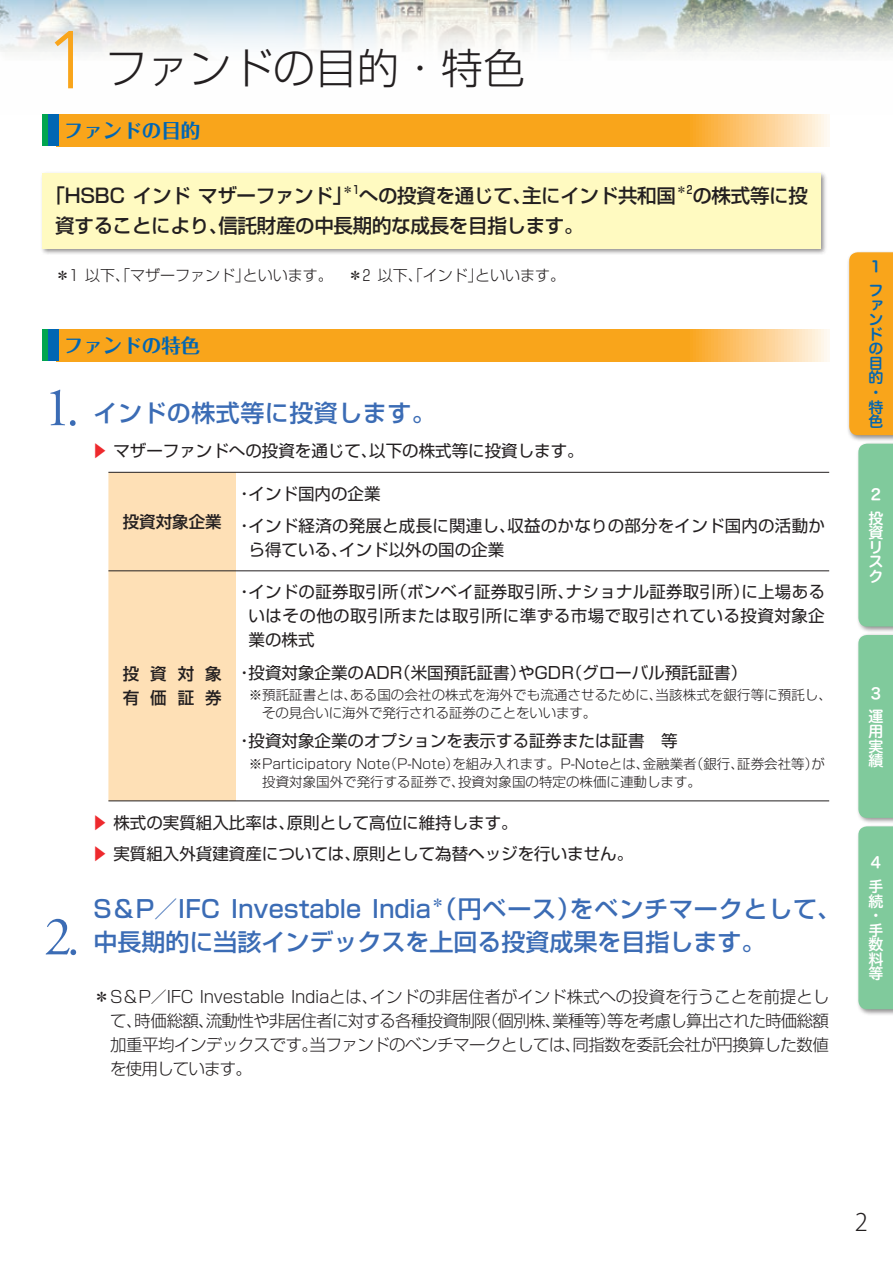
<style>
.page{position:relative;width:893px;height:1263px;background:#fff}
.page>*{position:absolute;margin:0;border:0;box-sizing:border-box;transform-origin:0 0}
.t1{font:55.5px "Adobe Garamond Titling";color:#3b6cb5}
.t2{font:300 42px "Shin Go Pr 5";color:#231f20}
.t3{font:500 24px/33px "Shin Go Pr 5";color:#3b6cb5}
.t4{font:500 24px "Shin Go Pr 5";letter-spacing:.02em;color:#3b6cb5}
.t5{font:300 24px "Koz Go Pro";color:#231f20}
.t6{font:500 19.5px "Shin Go Pr 5";letter-spacing:-.015em;color:#231f20}
.t7{font:700 19.5px "Folk Pro";color:#0166b3}
.t8{font:16.5px/24px "Shin Go Pr 5";color:#231f20}
.t9{font:300 16.5px/24px "Shin Go Pr 5";letter-spacing:-.03em;color:#231f20;text-align:justify}
.t10{font:500 16.5px/24px "Shin Go Pr 5";letter-spacing:.66em;color:#231f20}
.t11{font:300 15px "Shin Go Pr 5";color:#231f20}
.t12{font:15px/14.5px "Hira Maru Std N W6";color:#fff}
.t13{font:15px/14.5px "Hira Maru Std N W6";color:#0166b3}
.t14{font:300 13.5px/18px "Shin Go Pr 5";color:#231f20}
.t15{font:500 11.4px "Shin Go Pr 5";color:#231f20}
.s1{font-family:"Avenir";font-size:81px;color:#f9a51b}
.s2{color:#ee292d}
</style>
<div class="page">
<div style="left:847px;top:250px;width:46px;height:192px;background:#231f20;opacity:.5"></div>
<div style="left:849px;top:252px;width:44px;height:183px;background:#f9a51b"></div>
<div style="left:856px;top:441px;width:37px;height:192px;background:#231f20;opacity:.5"></div>
<div style="left:858px;top:444px;width:35px;height:182px;background:#80ca9c"></div>
<div style="left:856px;top:632px;width:37px;height:193px;background:#231f20;opacity:.5"></div>
<div style="left:858px;top:635px;width:35px;height:183px;background:#80ca9c"></div>
<div style="left:856px;top:824px;width:37px;height:192px;background:#231f20;opacity:.5"></div>
<div style="left:858px;top:826px;width:35px;height:183px;background:#80ca9c"></div>
<img style="left:0;top:0;width:893px;height:119px">
<svg style="left:58px;top:115px;width:771px;height:31px;background:#f9ac2f"></svg>
<div style="left:43px;top:115px;width:6px;height:31px;background:#00a54f"></div>
<div style="left:48px;top:115px;width:10px;height:31px;background:#0166b3"></div>
<div style="left:40px;top:171px;width:787px;height:84px;background:#231f20;opacity:.5"></div>
<div style="left:43px;top:173px;width:778px;height:75px;background:#fffac1"></div>
<svg style="left:58px;top:330px;width:771px;height:31px;background:#f9ac2f"></svg>
<div style="left:43px;top:330px;width:6px;height:31px;background:#00a54f"></div>
<div style="left:48px;top:330px;width:10px;height:31px;background:#0166b3"></div>
<div style="left:108px;top:473px;width:128px;height:327px;background:#fee0b6"></div>
<hr style="left:108px;top:472px;width:128px;height:1px;background:#231f20">
<hr style="left:236px;top:472px;width:593px;height:1px;background:#231f20">
<hr style="left:108px;top:800px;width:128px;height:1px;background:#231f20">
<hr style="left:236px;top:800px;width:593px;height:1px;background:#231f20">
<hr style="left:108px;top:570px;width:128px;height:1px;background:#231f20">
<hr style="left:236px;top:570px;width:593px;height:1px;background:#231f20">
<h2 class="t2" style="left:47px;top:33px;width:480px"><span class="s1">1</span> ファンドの目的・特色</h2>
<p class="t7" style="left:64px;top:114px;width:138px">ファンドの目的</p>
<p class="t15" style="left:342px;top:180px;width:18px">＊1</p>
<p class="t15" style="left:676px;top:180px;width:18px">＊2</p>
<p class="t6" style="left:692px;top:180px;width:117px">の株式等に投</p>
<p class="t6" style="left:55px;top:210px;width:530px">資することにより、信託財産の中長期的な成長を目指します。</p>
<p class="t11" style="left:55px;top:263px;width:512px">＊1 以下、「マザーファンド」といいます。　＊2 以下、「インド」といいます。</p>
<p class="t6" style="left:46px;top:180px;width:632px">「HSBC インド マザーファンド」への投資を通じて、主にインド共和国</p>
<p class="t7" style="left:64px;top:329px;width:138px">ファンドの特色</p>
<h1 class="t1" style="left:44px;top:376px;width:38px">1.</h1>
<h1 class="t1" style="left:44px;top:905px;width:38px">2.</h1>
<h3 class="t4" style="left:94px;top:393px;width:344px">インドの株式等に投資します。</h3>
<p class="t8" style="left:91px;top:437px;width:494px"><span class="s2">▶</span> マザーファンドへの投資を通じて、以下の株式等に投資します。</p>
<p class="t10" style="left:123px;top:508px;width:100px">投資対象企業</p>
<p class="t8" style="left:236px;top:475px;width:590px;line-height:32.5px">・インド国内の企業<br>・インド経済の発展と成長に関連し、収益のかなりの部分をインド国内の活動か</p>
<p class="t8" style="left:248px;top:536px;width:257px">ら得ている、インド以外の国の企業</p>
<p class="t8" style="left:248px;top:578px;width:578px;text-align:justify;text-indent:-12px">・インドの証券取引所（ボンベイ証券取引所、ナショナル証券取引所）に上場あるいはその他の取引所または取引所に準ずる市場で取引されている投資対象企業の株式</p>
<p class="t8" style="left:236px;top:659px;width:513px">・投資対象企業のADR（米国預託証書）やGDR（グローバル預託証書）</p>
<p class="t14" style="left:262px;top:684px;width:571px;text-indent:-13px">※預託証書とは、ある国の会社の株式を海外でも流通させるために、当該株式を銀行等に預託し、その見合いに海外で発行される証券のことをいいます。</p>
<p class="t8" style="left:236px;top:727px;width:443px">・投資対象企業のオプションを表示する証券または証書　等</p>
<p class="t14" style="left:262px;top:753px;width:564px;text-indent:-14px">※Participatory Note（P-Note）を組み入れます。P-Noteとは、金融業者（銀行、証券会社等）が投資対象国外で発行する証券で、投資対象国の特定の株価に連動します。</p>
<p class="t8" style="left:91px;top:805px;width:543px;line-height:31px"><span class="s2">▶</span> 株式の実質組入比率は、原則として高位に維持します。<br><span class="s2">▶</span> 実質組入外貨建資産については、原則として為替ヘッジを行いません。</p>
<h3 class="t3" style="left:94px;top:890px;width:749px">S＆P／IFC Investable India<sup>＊</sup>（円ベース）をベンチマークとして、中長期的に当該インデックスを上回る投資成果を目指します。</h3>
<p class="t9" style="left:110px;top:983px;width:721px;text-indent:-16px">＊S＆P／IFC Investable Indiaとは、インドの非居住者がインド株式への投資を行うことを前提として、時価総額、流動性や非居住者に対する各種投資制限（個別株、業種等）等を考慮し算出された時価総額加重平均インデックスです。当ファンドのベンチマークとしては、同指数を委託会社が円換算した数値を使用しています。</p>
<p class="t10" style="left:123px;top:660px;width:100px">投資対象有価証券</p>
<p class="t13" style="left:868px;top:255px;width:15px;line-height:23.7px">１フ</p>
<p class="t13" style="left:868px;top:298px;width:16px">ァンドの目的・特色</p>
<p class="t12" style="left:868px;top:483px;width:16px;line-height:23.5px">２投</p>
<p class="t12" style="left:868px;top:526px;width:16px">資リスク</p>
<p class="t12" style="left:868px;top:682px;width:16px;line-height:23.7px">３運</p>
<p class="t12" style="left:868px;top:724px;width:16px;text-align:justify">用実績</p>
<p class="t12" style="left:868px;top:851px;width:16px;line-height:23.5px">４手</p>
<p class="t12" style="left:868px;top:894px;width:16px">続・手数料等</p>
<h3 class="t5" style="left:855px;top:1207px;width:15px">2</h3>
</div>
